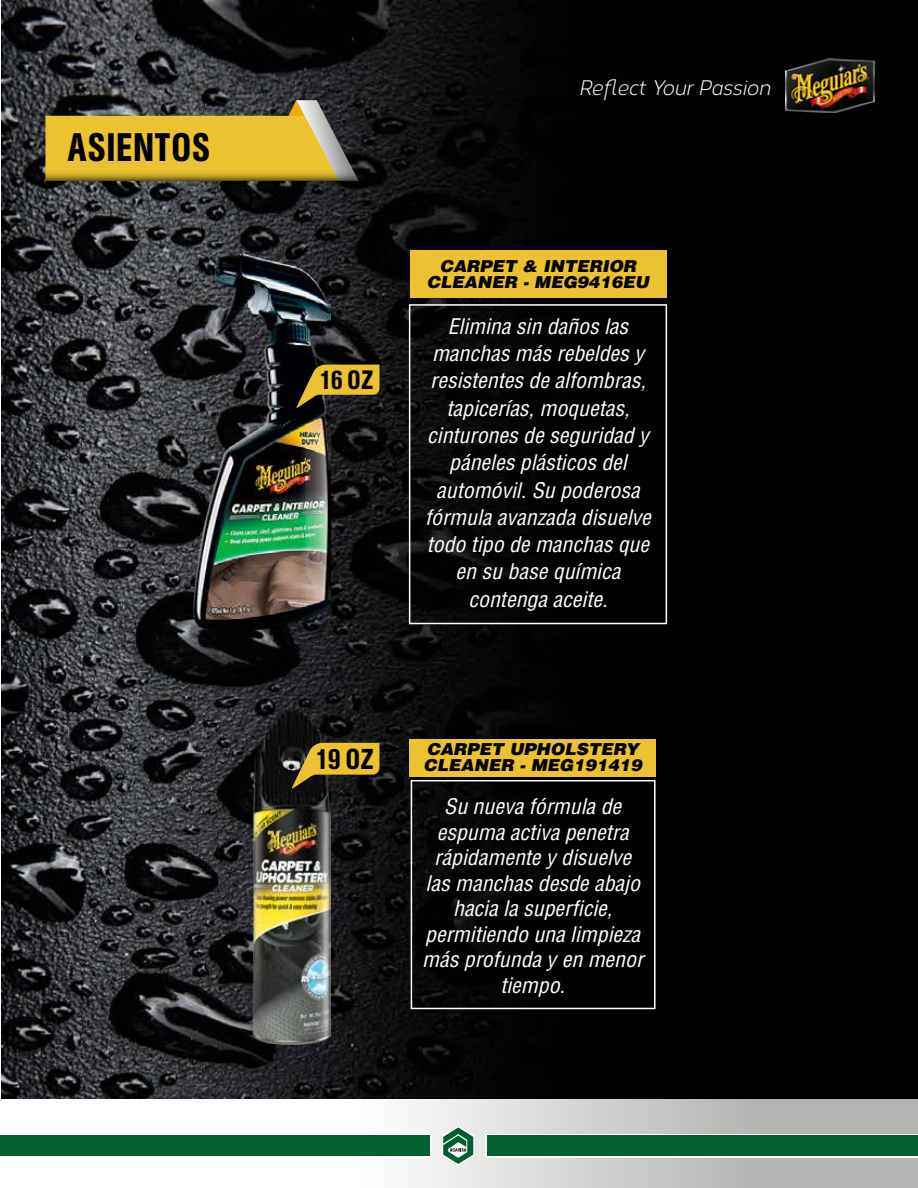
<style>
.page{position:relative;width:918px;height:1188px;background:#fff}
.page>*{position:absolute;margin:0;border:0;box-sizing:border-box;transform-origin:0 0}
.t1{font:500 condensed 36px "Castrol Sans";color:#000}
.t2{font:500 condensed 26.1px "Castrol Sans";color:#000}
.t3{font:500 condensed 24px "Castrol Sans";color:#000}
.t4{font:italic condensed 21px/27.3px "Helvetica LT Std";color:#fff;text-align:center;scale:1.04 1}
.t5{font:italic 21px "Corbert";color:#fff;scale:.91 1}
.t6{font:italic 900 16.5px/16.5px "Helvetica LT Std";color:#000;text-align:center;scale:1.04 1}
</style>
<div class="page">
<img style="left:1px;top:0;width:917px;height:1099px">
<svg style="left:410px;top:1099px;width:508px;height:89px;background:#cacac9"></svg>
<svg style="left:442px;top:1126px;width:33px;height:39px"></svg>
<div style="left:0;top:1134px;width:432px;height:23px;background:#055e30"></div>
<div style="left:485px;top:1134px;width:433px;height:23px;background:#055e30"></div>
<img style="left:785px;top:58px;width:90px;height:55px">
<div style="left:410px;top:740px;width:246px;height:37px;background:#ebc22f"></div>
<div style="left:411px;top:780px;width:245px;height:229px;border:2px solid #fff"></div>
<img style="left:253px;top:704px;width:78px;height:340px">
<svg style="left:292px;top:743px;width:88px;height:46px;background:#977e26"></svg>
<svg style="left:45px;top:100px;width:314px;height:81px;background:#b89b37"></svg>
<div style="left:410px;top:250px;width:256px;height:48px;background:#ebc22f"></div>
<div style="left:409px;top:304px;width:258px;height:320px;border:2px solid #fff"></div>
<img style="left:194px;top:254px;width:137px;height:376px">
<svg style="left:296px;top:365px;width:84px;height:43px;background:#937a24"></svg>
<h1 class="t1" style="left:68px;top:125px;width:144px">ASIENTOS</h1>
<p class="t5" style="left:579px;top:73px;width:212px">Reflect Your Passion</p>
<p class="t3" style="left:319px;top:365px;width:56px">16 OZ</p>
<p class="t6" style="left:427px;top:257px;width:215px">CARPET &amp; INTERIOR<br>CLEANER - MEG9416EU</p>
<p class="t4" style="left:425px;top:313px;width:219px">Elimina sin daños las manchas más rebeldes y resistentes de alfombras, tapicerías, moquetas, cinturones de seguridad y páneles plásticos del automóvil. Su poderosa fórmula avanzada disuelve todo tipo de manchas que en su base química contenga aceite.</p>
<p class="t6" style="left:427px;top:741px;width:205px">CARPET UPHOLSTERY</p>
<p class="t2" style="left:315px;top:742px;width:60px">19 OZ</p>
<p class="t6" style="left:424px;top:757px;width:212px">CLEANER - MEG191419</p>
<p class="t4" style="left:422px;top:794px;width:214px;line-height:25.5px">Su nueva fórmula de espuma activa penetra rápidamente y disuelve las manchas desde abajo hacia la superficie, permitiendo una limpieza más profunda y en menor tiempo.</p>
</div>
